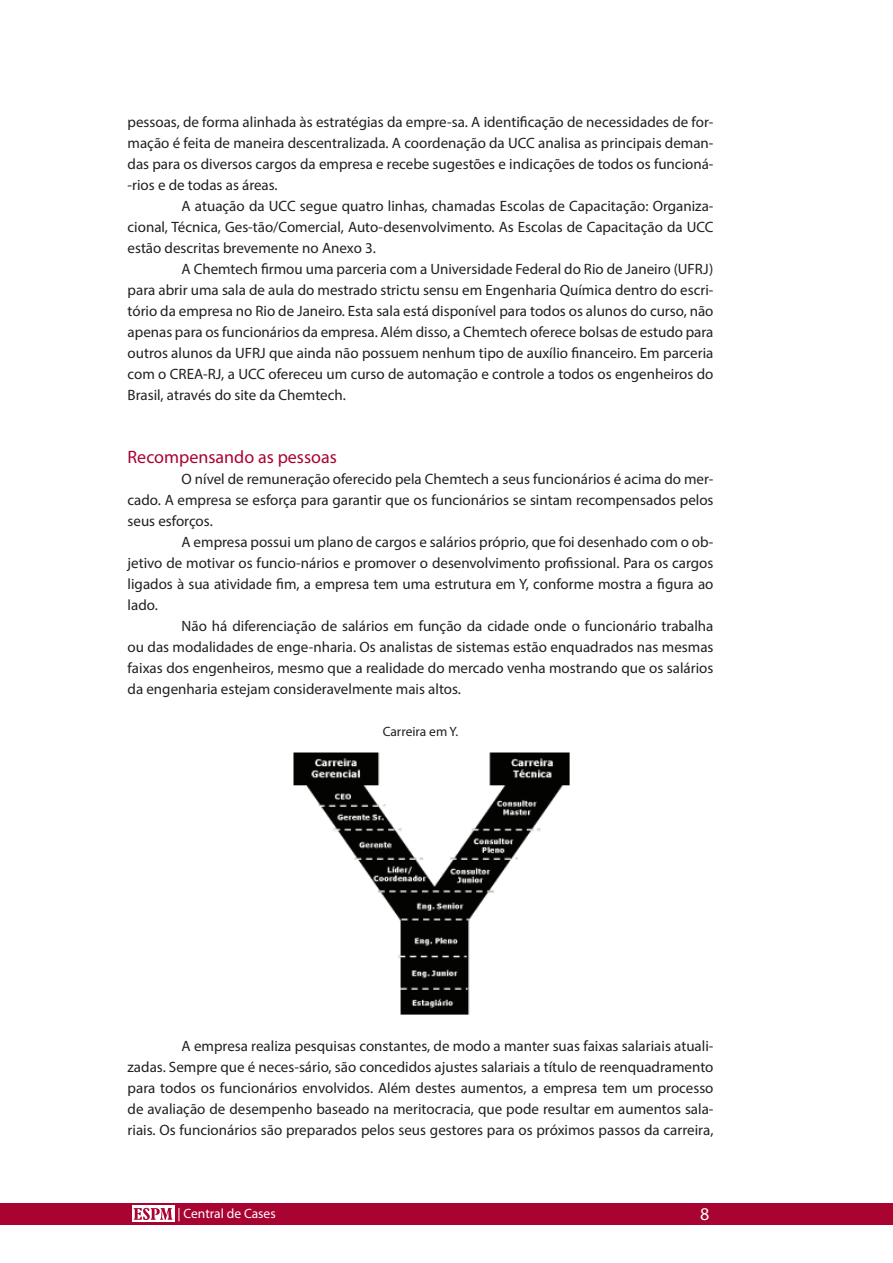
<style>
.page{position:relative;width:893px;height:1263px;background:#fff}
.page>*{position:absolute;margin:0;border:0;box-sizing:border-box;transform-origin:0 0}
.subtitulo_textocorri{font:18px "Myriad Pro";color:#a90332}
.t1{font:18px "Myriad Pro";color:#fff}
.corpotexto{font:15px/21px "Myriad Pro";color:#231f20;text-align:justify}
.t2{font:13.5px "Myriad Pro";color:#fff}
.corpotexto-2{font:13.5px "Myriad Pro";color:#231f20}
</style>
<div class="page">
<div style="left:0;top:1203px;width:893px;height:22px;background:#a90332"></div>
<div style="left:132px;top:1206px;width:42px;height:16px;background:#fff"></div>
<svg style="left:134px;top:1208px;width:38px;height:12px"></svg>
<img style="left:293px;top:752px;width:277px;height:263px">
<p class="corpotexto" style="left:128px;top:112px;width:587px">pessoas, de forma alinhada às estratégias da empre-sa. A identificação de necessidades de for&shy;mação é feita de maneira descentralizada. A coordenação da UCC analisa as principais deman&shy;das para os diversos cargos da empresa e recebe sugestões e indicações de todos os funcioná--rios e de todas as áreas.</p>
<p class="corpotexto" style="left:128px;top:196px;width:587px;text-indent:54px">A atuação da UCC segue quatro linhas, chamadas Escolas de Capacitação: Organiza&shy;cional, Técnica, Ges-tão/Comercial, Auto-desenvolvimento. As Escolas de Capacitação da UCC estão descritas brevemente no Anexo 3.</p>
<p class="corpotexto" style="left:128px;top:259px;width:587px;text-indent:54px">A Chemtech firmou uma parceria com a Universidade Federal do Rio de Janeiro (UFRJ) para abrir uma sala de aula do mestrado strictu sensu em Engenharia Química dentro do escri&shy;tório da empresa no Rio de Janeiro. Esta sala está disponível para todos os alunos do curso, não apenas para os funcionários da empresa. Além disso, a Chemtech oferece bolsas de estudo para outros alunos da UFRJ que ainda não possuem nenhum tipo de auxílio financeiro. Em parceria com o CREA-RJ, a UCC ofereceu um curso de automação e controle a todos os engenheiros do Brasil, através do site da Chemtech.</p>
<p class="subtitulo_textocorri" style="left:128px;top:446px;width:211px">Recompensando as pessoas</p>
<p class="corpotexto" style="left:128px;top:469px;width:587px;text-indent:54px">O nível de remuneração oferecido pela Chemtech a seus funcionários é acima do mer&shy;cado. A empresa se esforça para garantir que os funcionários se sintam recompensados pelos seus esforços.</p>
<p class="corpotexto" style="left:128px;top:532px;width:587px;text-indent:54px">A empresa possui um plano de cargos e salários próprio, que foi desenhado com o ob&shy;jetivo de motivar os funcio-nários e promover o desenvolvimento profissional. Para os cargos ligados à sua atividade fim, a empresa tem uma estrutura em Y, conforme mostra a figura ao lado.</p>
<p class="corpotexto" style="left:128px;top:616px;width:587px;text-indent:54px">Não há diferenciação de salários em função da cidade onde o funcionário trabalha ou das modalidades de enge-nharia. Os analistas de sistemas estão enquadrados nas mesmas faixas dos engenheiros, mesmo que a realidade do mercado venha mostrando que os salários da engenharia estejam consideravelmente mais altos.</p>
<p class="corpotexto-2" style="left:383px;top:723px;width:77px">Carreira em Y.</p>
<p class="corpotexto" style="left:128px;top:1036px;width:587px;text-indent:54px">A empresa realiza pesquisas constantes, de modo a manter suas faixas salariais atuali&shy;zadas. Sempre que é neces-sário, são concedidos ajustes salariais a título de reenquadramento para todos os funcionários envolvidos. Além destes aumentos, a empresa tem um processo de avaliação de desempenho baseado na meritocracia, que pode resultar em aumentos sala&shy;riais. Os funcionários são preparados pelos seus gestores para os próximos passos da carreira,</p>
<p class="t2" style="left:177px;top:1205px;width:100px">| Central de Cases</p>
<p class="t1" style="left:700px;top:1203px;width:11px">8</p>
</div>
